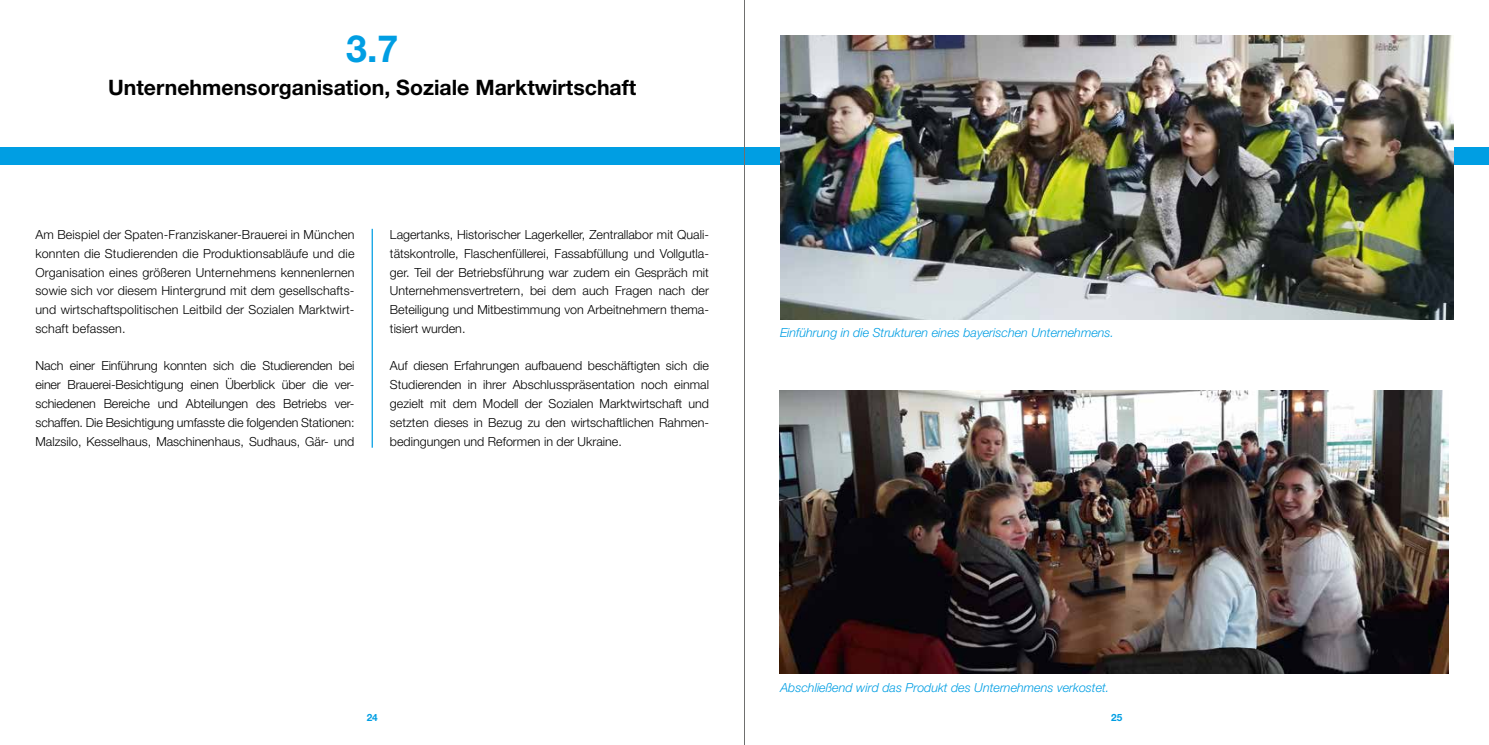
<style>
.page{position:relative;width:1489px;height:745px;background:#fff}
.page>*{position:absolute;margin:0;border:0;box-sizing:border-box;transform-origin:0 0}
.t1{font:700 37.5px "Helvetica Neue LT Std";color:#009ee3}
.t2{font:700 21.25px "Helvetica Neue LT Std";color:#000}
.t3{font:300 12.5px/18.8px "Helvetica Neue LT Std";color:#000;text-align:justify}
.t4{font:italic 300 12.5px "Helvetica Neue LT Std";color:#009ee3}
.t5{font:700 10px "Helvetica Neue LT Std";color:#009ee3}
</style>
<div class="page">
<div style="left:0;top:147px;width:1488px;height:18px;background:#009ee3"></div>
<hr style="left:744px;top:0;width:1px;height:744px;background:#6f6f6e">
<hr style="left:371px;top:229px;width:2px;height:218px;background:#009ee3">
<img style="left:780px;top:35px;width:673px;height:284px">
<img style="left:780px;top:390px;width:668px;height:283px">
<h1 class="t1" style="left:346px;top:26px;width:54px">3.7</h1>
<h2 class="t2" style="left:108px;top:74px;width:529px">Unternehmensorganisation, Soziale Marktwirtschaft</h2>
<p class="t3" style="left:35px;top:225px;width:320px">Am Beispiel der Spaten-Franziskaner-Brauerei in München konnten die Studierenden die Produktionsabläufe und die Organisation eines größeren Unternehmens kennenlernen sowie sich vor diesem Hintergrund mit dem gesellschafts&shy;und wirtschaftspolitischen Leitbild der Sozialen Marktwirt&shy;schaft befassen.</p>
<p class="t3" style="left:35px;top:356px;width:320px">Nach einer Einführung konnten sich die Studierenden bei einer Brauerei-Besichtigung einen Überblick über die ver&shy;schiedenen Bereiche und Abteilungen des Betriebs ver&shy;schaffen. Die Besichtigung umfasste die folgenden Stationen:<br>Malzsilo, Kesselhaus, Maschinenhaus, Sudhaus, Gär- und</p>
<p class="t3" style="left:390px;top:225px;width:320px">Lagertanks, Historischer Lagerkeller, Zentrallabor mit Quali&shy;tätskontrolle, Flaschenfüllerei, Fassabfüllung und Vollgutla&shy;ger. Teil der Betriebsführung war zudem ein Gespräch mit Unternehmensvertretern, bei dem auch Fragen nach der Beteiligung und Mitbestimmung von Arbeitnehmern thema&shy;tisiert wurden.</p>
<p class="t3" style="left:390px;top:356px;width:320px">Auf diesen Erfahrungen aufbauend beschäftigten sich die Studierenden in ihrer Abschlusspräsentation noch einmal gezielt mit dem Modell der Sozialen Marktwirtschaft und setzten dieses in Bezug zu den wirtschaftlichen Rahmen&shy;bedingungen und Reformen in der Ukraine.</p>
<p class="t4" style="left:780px;top:325px;width:335px">Einführung in die Strukturen eines bayerischen Unternehmens.</p>
<p class="t4" style="left:780px;top:679px;width:330px">Abschließend wird das Produkt des Unternehmens verkostet.</p>
<p class="t5" style="left:366px;top:710px;width:13px">24</p>
<p class="t5" style="left:1111px;top:710px;width:13px">25</p>
</div>
